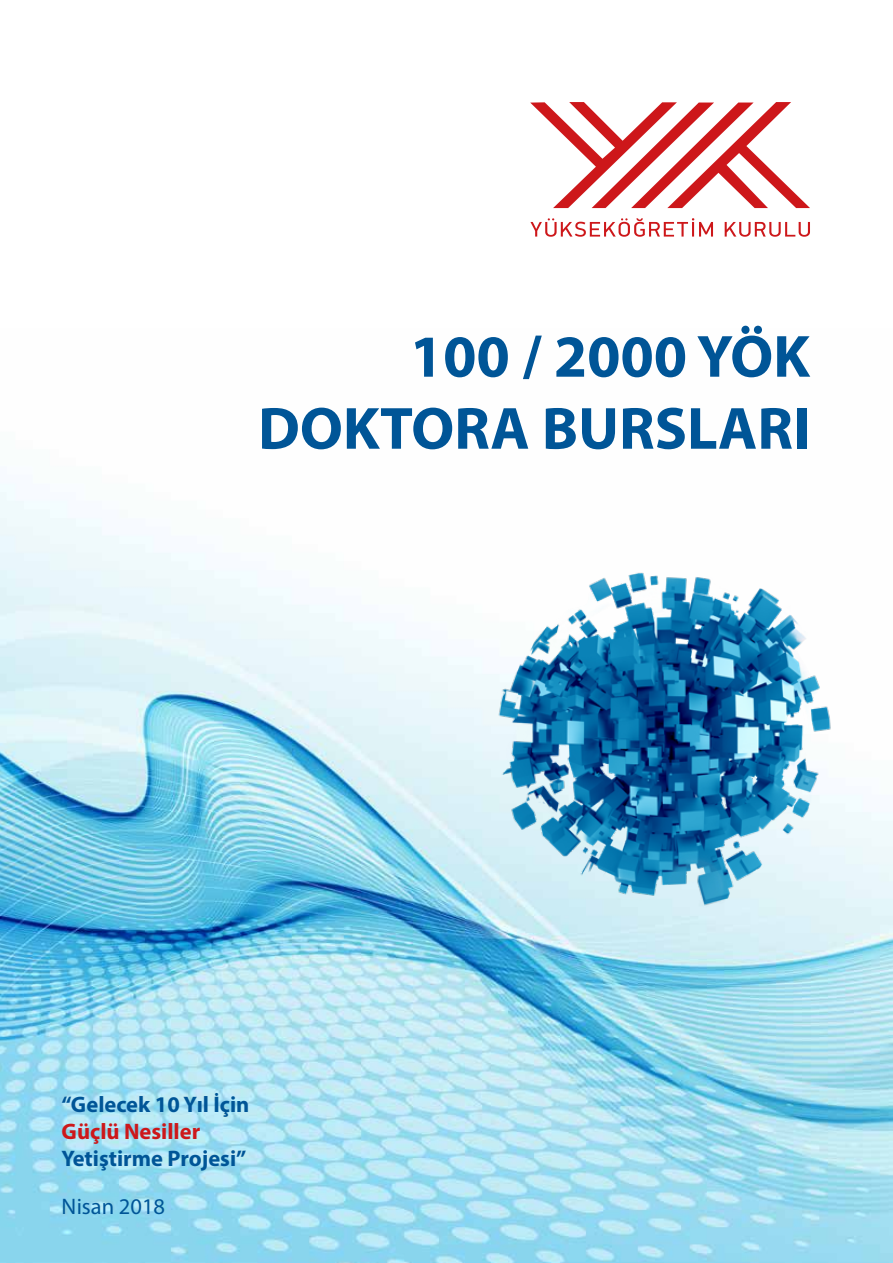
<style>
.page{position:relative;width:893px;height:1263px;background:#fff}
.page>*{position:absolute;margin:0;border:0;box-sizing:border-box;transform-origin:0 0}
.t1{font:700 60px/72px "Myriad Pro";color:#005597;text-align:right}
.t2{font:700 22.5px "Myriad Pro";color:#005597}
.t3{font:700 22.5px "Myriad Pro";color:#cd171a}
.t4{font:22.5px "Myriad Pro";color:#005597}
</style>
<div class="page">
<img style="left:0;top:484px;width:893px;height:779px">
<svg style="left:530px;top:102px;width:280px;height:106px"></svg>
<svg style="left:530px;top:218px;width:183px;height:19px"></svg>
<svg style="left:725px;top:222px;width:85px;height:15px"></svg>
<img style="left:491px;top:484px;width:358px;height:524px">
<h1 class="t1" style="left:258px;top:318px;width:553px">100 / 2000 YÖK<br>DOKTORA BURSLARI</h1>
<p class="t2" style="left:62px;top:1089px;width:189px">“Gelecek 10 Yıl İçin</p>
<p class="t3" style="left:62px;top:1116px;width:140px">Güçlü Nesiller</p>
<p class="t2" style="left:62px;top:1143px;width:186px">Yetiştirme Projesi”</p>
<p class="t4" style="left:62px;top:1193px;width:105px">Nisan 2018</p>
</div>
